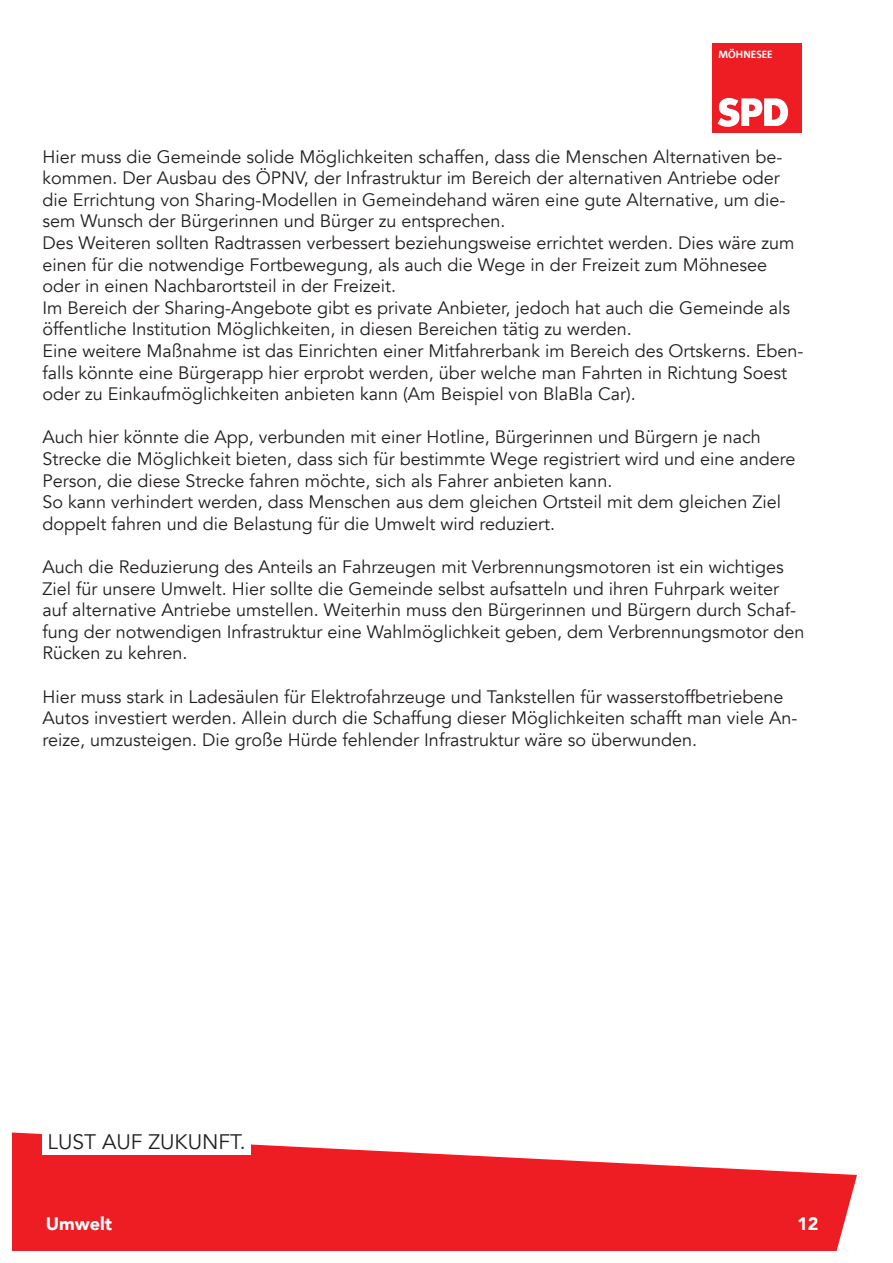
<style>
.page{position:relative;width:893px;height:1263px;background:#fff}
.page>*{position:absolute;margin:0;border:0;box-sizing:border-box;transform-origin:0 0}
.t1{font:21px "Avenir";color:#231f20}
.t2{font:18px/21.6px "Avenir";color:#231f20}
.t3{font:900 18px "Avenir";color:#fff}
.t4{font:700 10.8px "SPD The Sans Versal";color:#fff}
</style>
<div class="page">
<svg style="left:13px;top:1132px;width:844px;height:118px;fill:#ee1d23"></svg>
<div style="left:43px;top:1122px;width:208px;height:32px;background:#fff"></div>
<div style="left:712px;top:43px;width:89px;height:90px;background:#ee1d23"></div>
<svg style="left:718px;top:98px;width:70px;height:29px"></svg>
<p class="t4" style="left:718px;top:47px;width:56px">MÖHNESEE</p>
<p class="t2" style="left:43px;top:146px;width:745px">Hier muss die Gemeinde solide Möglichkeiten schaffen, dass die Menschen Alternativen be&shy;kommen. Der Ausbau des ÖPNV, der Infrastruktur im Bereich der alternativen Antriebe oder die Errichtung von Sharing-Modellen in Gemeindehand wären eine gute Alternative, um die&shy;sem Wunsch der Bürgerinnen und Bürger zu entsprechen.</p>
<p class="t2" style="left:43px;top:232px;width:753px">Des Weiteren sollten Radtrassen verbessert beziehungsweise errichtet werden. Dies wäre zum einen für die notwendige Fortbewegung, als auch die Wege in der Freizeit zum Möhnesee oder in einen Nachbarortsteil in der Freizeit.</p>
<p class="t2" style="left:43px;top:297px;width:749px">Im Bereich der Sharing-Angebote gibt es private Anbieter, jedoch hat auch die Gemeinde als öffentliche Institution Möglichkeiten, in diesen Bereichen tätig zu werden.</p>
<p class="t2" style="left:43px;top:340px;width:762px">Eine weitere Maßnahme ist das Einrichten einer Mitfahrerbank im Bereich des Ortskerns. Eben&shy;falls könnte eine Bürgerapp hier erprobt werden, über welche man Fahrten in Richtung Soest oder zu Einkaufmöglichkeiten anbieten kann (Am Beispiel von BlaBla Car).</p>
<p class="t2" style="left:43px;top:427px;width:754px">Auch hier könnte die App, verbunden mit einer Hotline, Bürgerinnen und Bürgern je nach<br>Strecke die Möglichkeit bieten, dass sich für bestimmte Wege registriert wird und eine andere<br>Person, die diese Strecke fahren möchte, sich als Fahrer anbieten kann.</p>
<p class="t2" style="left:43px;top:491px;width:740px">So kann verhindert werden, dass Menschen aus dem gleichen Ortsteil mit dem gleichen Ziel doppelt fahren und die Belastung für die Umwelt wird reduziert.</p>
<p class="t2" style="left:43px;top:556px;width:764px">Auch die Reduzierung des Anteils an Fahrzeugen mit Verbrennungsmotoren ist ein wichtiges Ziel für unsere Umwelt. Hier sollte die Gemeinde selbst aufsatteln und ihren Fuhrpark weiter auf alternative Antriebe umstellen. Weiterhin muss den Bürgerinnen und Bürgern durch Schaf&shy;fung der notwendigen Infrastruktur eine Wahlmöglichkeit geben, dem Verbrennungsmotor den Rücken zu kehren.</p>
<p class="t2" style="left:43px;top:686px;width:757px">Hier muss stark in Ladesäulen für Elektrofahrzeuge und Tankstellen für wasserstoffbetriebene<br>Autos investiert werden. Allein durch die Schaffung dieser Möglichkeiten schafft man viele An&shy;reize, umzusteigen. Die große Hürde fehlender Infrastruktur wäre so überwunden.</p>
<p class="t1" style="left:48px;top:1129px;width:200px">LUST AUF ZUKUNFT.</p>
<p class="t3" style="left:46px;top:1208px;width:68px">Umwelt</p>
<p class="t3" style="left:797px;top:1208px;width:23px">12</p>
</div>
